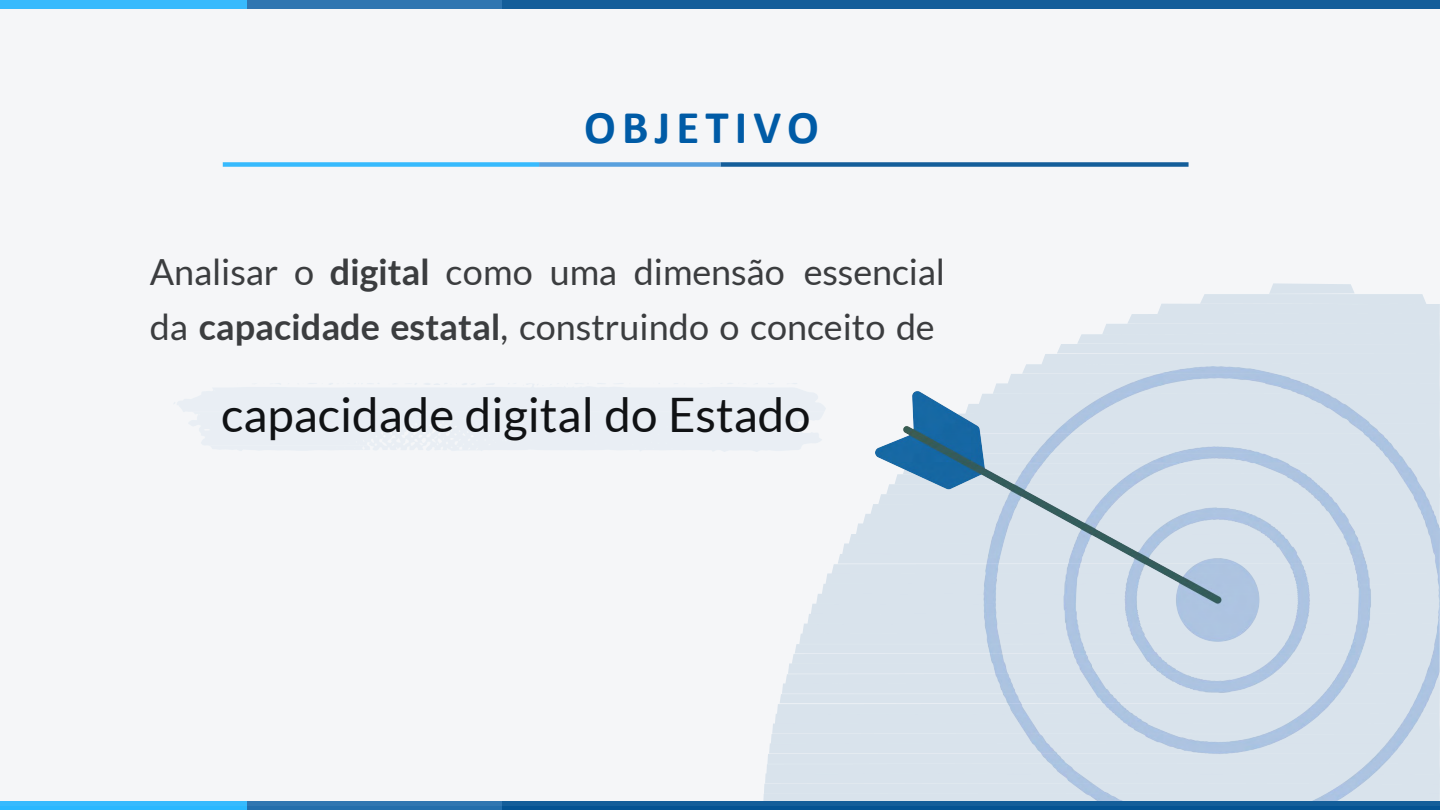
<style>
.page{position:relative;width:1440px;height:810px;background:#fff}
.page>*{position:absolute;margin:0;border:0;box-sizing:border-box;transform-origin:0 0}
.t1{font:47.5px "Lato";color:#000}
.t2{font:700 47px "Calibri";letter-spacing:.13em;color:#005ba6}
.t3{font:36px/54.8px "Lato";letter-spacing:-.005em;color:#2f2f2f}
.s1{font-weight:700}
</style>
<div class="page">
<div style="left:0;top:801px;width:248px;height:9px;background:#2ab8ff"></div>
<div style="left:248px;top:801px;width:255px;height:9px;background:#236eac"></div>
<div style="left:503px;top:801px;width:937px;height:9px;background:#045393"></div>
<div style="left:0;top:0;width:1440px;height:806px;background:#c4d3ec;opacity:.09"></div>
<h2 class="t2" style="left:584px;top:94px;width:236px">OBJETIVO</h2>
<p class="t3" style="left:150px;top:244px;width:797px">Analisar o <span class="s1">digital</span> como uma dimensão essencial da <span class="s1">capacidade estatal</span>, construindo o conceito de</p>
<p class="t1" style="left:221px;top:389px;width:591px">capacidade digital do Estado</p>
</div>
